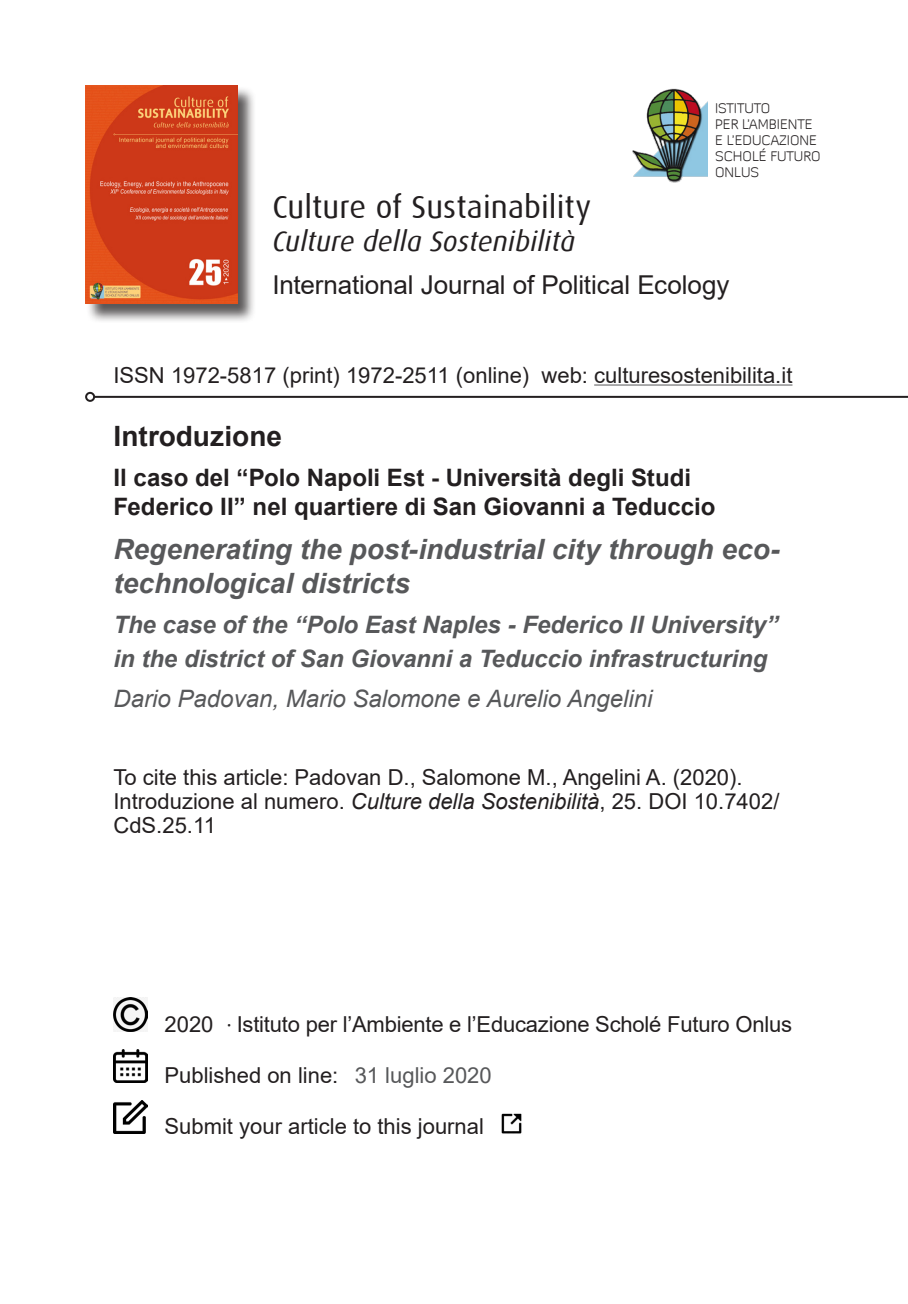
<style>
.page{position:relative;width:908px;height:1304px;background:#fff}
.page>*{position:absolute;margin:0;border:0;box-sizing:border-box;transform-origin:0 0}
.t1{font:32px "Dax";color:#231f20}
.titolo-sottotitolo{font:italic 700 28px/33.6px "Arial";letter-spacing:-.005em;color:#57585a}
.t2{font:italic 28px "Dax";letter-spacing:.005em;color:#231f20}
.titolo-sottotitolo-2{font:700 28px "Arial";color:#231f20}
.t3{font:26px "Arial";letter-spacing:-.005em;color:#231f20}
.titolo-sottotitolo-3{font:italic 700 24px/33.6px "Arial";letter-spacing:-.005em;color:#57585a}
.titolo-sottotitolo-4{font:700 24px/28.8px "Arial";color:#231f20}
.t4{font:italic 24px "Arial";color:#57585a}
.t5{font:22px/24px "Arial";color:#231f20}
.t6{font:22px "Arial";color:#57585a}
.t7{font:300 14px/16px "Diavlo";color:#231f20}
.s1{font-style:italic}
.s2{font-family:"Myriad Pro";font-size:20px}
</style>
<div class="page">
<div style="left:86px;top:86px;width:170px;height:237px;background:#231f20;opacity:.75"></div>
<img style="left:85px;top:86px;width:152px;height:218px">
<hr style="left:94px;top:396px;width:813px;height:2px;background:#231f20">
<div style="left:85px;top:392px;width:10px;height:10px;border:2px solid #231f20;border-radius:50%"></div>
<hr style="left:594px;top:385px;width:198px;height:1px;background:#57585a">
<img style="left:632px;top:88px;width:74px;height:95px">
<img style="left:113px;top:998px;width:34px;height:34px">
<img style="left:113px;top:1049px;width:34px;height:34px">
<img style="left:113px;top:1100px;width:34px;height:34px">
<img style="left:501px;top:1113px;width:21px;height:21px">
<p class="t7" style="left:714px;top:100px;width:107px">ISTITUTO<br>PER L’AMBIENTE<br>E L’EDUCAZIONE<br>SCHOLÉ FUTURO<br>ONLUS</p>
<h1 class="t1" style="left:272px;top:189px;width:320px">Culture of Sustainability</h1>
<p class="t2" style="left:272px;top:226px;width:304px">Culture della Sostenibilità</p>
<p class="t3" style="left:272px;top:267px;width:458px">International Journal of Political Ecology</p>
<p class="t5" style="left:113px;top:363px;width:680px">ISSN 1972-5817 (print) 1972-2511 (online) web: culturesostenibilita.it</p>
<p class="titolo-sottotitolo-2" style="left:113px;top:416px;width:170px">Introduzione</p>
<p class="titolo-sottotitolo-4" style="left:113px;top:463px;width:603px">Il caso del “Polo Napoli Est - Università degli Studi<br>Federico II” nel quartiere di San Giovanni a Teduccio</p>
<p class="titolo-sottotitolo" style="left:113px;top:534px;width:667px">Regenerating the post-industrial city through eco&shy;technological districts</p>
<p class="titolo-sottotitolo-3" style="left:113px;top:609px;width:666px">The case of the “Polo East Naples - Federico II University” in the district of San Giovanni a Teduccio infrastructuring</p>
<p class="t4" style="left:113px;top:683px;width:540px">Dario Padovan, Mario Salomone e Aurelio Angelini</p>
<p class="t5" style="left:113px;top:765px;width:667px">To cite this article: Padovan D., Salomone M., Angelini A. (2020).<br>Introduzione al numero. <span class="s1">Culture della Sostenibilità</span>, 25. DOI 10.7402/<br>CdS.25.11</p>
<p class="t5" style="left:227px;top:1012px;width:566px"><span class="s2">·</span> Istituto per l’Ambiente e l’Educazione Scholé Futuro Onlus</p>
<p class="t5" style="left:164px;top:1063px;width:175px">Published on line:</p>
<p class="t5" style="left:164px;top:1114px;width:321px">Submit your article to this journal</p>
<p class="t5" style="left:164px;top:1012px;width:50px">2020</p>
<p class="t6" style="left:354px;top:1060px;width:138px">31 luglio 2020</p>
</div>
